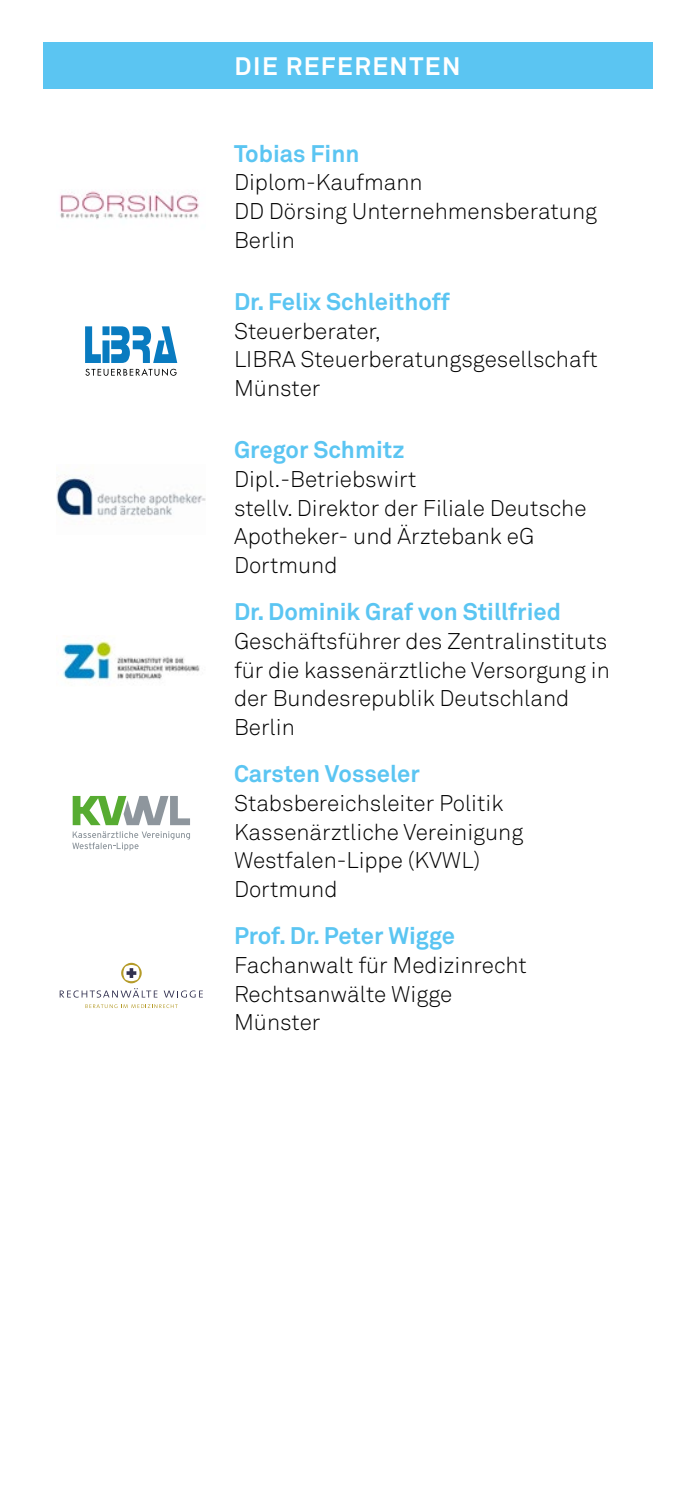
<style>
.page{position:relative;width:695px;height:1489px;background:#fff}
.page>*{position:absolute;margin:0;border:0;box-sizing:border-box;transform-origin:0 0}
.t1{font:700 25px "Akkurat Pro";letter-spacing:.06em;color:#fff}
.t2{font:700 23.75px "Akkurat Pro";color:#5bc5f2}
.t3{font:300 22.5px/28.8px "Akkurat Pro";color:#000}
</style>
<div class="page">
<div style="left:43px;top:43px;width:609px;height:46px;background:#5bc5f2"></div>
<img style="left:59px;top:191px;width:140px;height:29px">
<svg style="left:85px;top:326px;width:92px;height:50px"></svg>
<img style="left:57px;top:474px;width:149px;height:42px">
<img style="left:63px;top:641px;width:137px;height:42px">
<svg style="left:72px;top:831px;width:118px;height:19px"></svg>
<svg style="left:73px;top:796px;width:117px;height:29px"></svg>
<svg style="left:164px;top:990px;width:39px;height:7px"></svg>
<svg style="left:85px;top:1004px;width:93px;height:4px"></svg>
<svg style="left:60px;top:962px;width:97px;height:35px"></svg>
<p class="t1" style="left:234px;top:50px;width:227px">DIE REFERENTEN</p>
<p class="t2" style="left:234px;top:139px;width:127px">Tobias Finn</p>
<p class="t3" style="left:234px;top:168px;width:364px">Diplom-Kaufmann<br>DD Dörsing Unternehmensberatung<br>Berlin</p>
<p class="t2" style="left:234px;top:287px;width:217px">Dr. Felix Schleithoff</p>
<p class="t3" style="left:234px;top:316px;width:365px">Steuerberater,<br>LIBRA Steuerberatungsgesellschaft<br>Münster</p>
<p class="t2" style="left:234px;top:435px;width:172px">Gregor Schmitz</p>
<p class="t3" style="left:234px;top:464px;width:354px">Dipl.-Betriebswirt<br>stellv. Direktor der Filiale Deutsche<br>Apotheker- und Ärztebank eG<br>Dortmund</p>
<p class="t2" style="left:234px;top:597px;width:328px">Dr. Dominik Graf von Stillfried</p>
<p class="t3" style="left:234px;top:626px;width:377px">Geschäftsführer des Zentralinstituts für die kassenärztliche Versorgung in der Bundesrepublik Deutschland<br>Berlin</p>
<p class="t2" style="left:234px;top:759px;width:187px">Carsten Vosseler</p>
<p class="t3" style="left:234px;top:788px;width:291px">Stabsbereichsleiter Politik<br>Kassenärztliche Vereinigung<br>Westfalen-Lippe (KVWL)<br>Dortmund</p>
<p class="t2" style="left:234px;top:921px;width:222px">Prof. Dr. Peter Wigge</p>
<p class="t3" style="left:234px;top:950px;width:294px">Fachanwalt für Medizinrecht<br>Rechtsanwälte Wigge<br>Münster</p>
</div>
